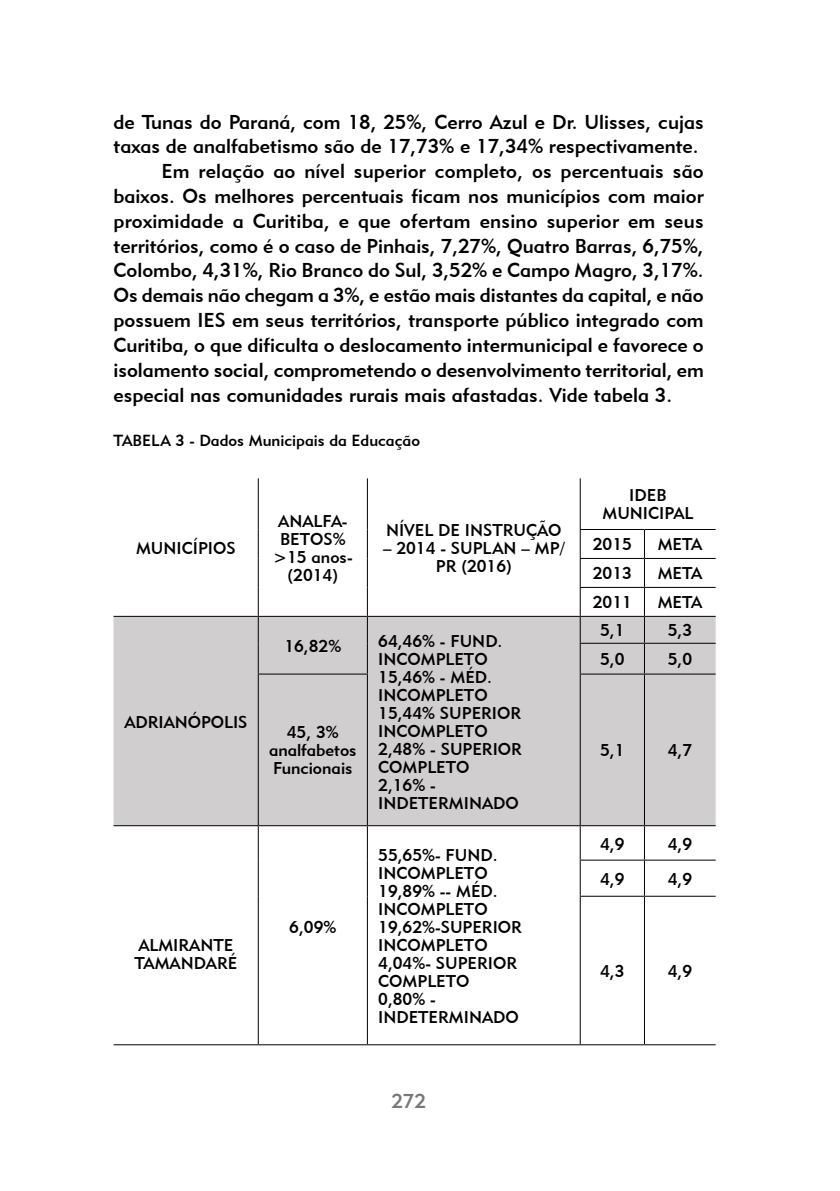
<style>
.page{position:relative;width:840px;height:1191px;background:#fff}
.page>*{position:absolute;margin:0;border:0;box-sizing:border-box;transform-origin:0 0}
.t1{font:20px "Geometric 415 BT Medium A";color:#000}
.t2{font:20px "Geometric 415 BT Medium A";color:#77787b}
.t3{font:17px/18px "Geometric 415 BT Medium A";color:#000;text-align:center}
.t4{font:16px "Geometric 415 BT Medium A";color:#000}
</style>
<div class="page">
<div style="left:113px;top:617px;width:602px;height:208px;background:#d0cece"></div>
<hr style="left:257px;top:478px;width:1px;height:51px;background:#000">
<hr style="left:366px;top:478px;width:1px;height:51px;background:#000">
<hr style="left:579px;top:478px;width:1px;height:51px;background:#000">
<svg style="left:257px;top:529px;width:1px;height:114px"></svg>
<svg style="left:366px;top:529px;width:1px;height:114px"></svg>
<hr style="left:257px;top:643px;width:1px;height:30px;background:#000">
<hr style="left:366px;top:643px;width:1px;height:30px;background:#000">
<svg style="left:579px;top:530px;width:1px;height:143px"></svg>
<svg style="left:643px;top:557px;width:1px;height:116px"></svg>
<hr style="left:257px;top:674px;width:1px;height:151px;background:#000">
<hr style="left:366px;top:674px;width:1px;height:151px;background:#000">
<hr style="left:579px;top:674px;width:1px;height:151px;background:#000">
<hr style="left:643px;top:674px;width:1px;height:151px;background:#000">
<hr style="left:257px;top:826px;width:1px;height:34px;background:#000">
<hr style="left:366px;top:826px;width:1px;height:34px;background:#000">
<hr style="left:579px;top:826px;width:1px;height:33px;background:#000">
<hr style="left:643px;top:826px;width:1px;height:33px;background:#000">
<hr style="left:257px;top:860px;width:1px;height:36px;background:#000">
<hr style="left:366px;top:860px;width:1px;height:36px;background:#000">
<hr style="left:257px;top:896px;width:1px;height:148px;background:#000">
<hr style="left:366px;top:896px;width:1px;height:148px;background:#000">
<hr style="left:579px;top:860px;width:1px;height:35px;background:#000">
<hr style="left:643px;top:860px;width:1px;height:35px;background:#000">
<hr style="left:579px;top:896px;width:1px;height:148px;background:#000">
<hr style="left:643px;top:896px;width:1px;height:148px;background:#000">
<hr style="left:579px;top:529px;width:65px;height:1px;background:#000">
<hr style="left:644px;top:529px;width:71px;height:1px;background:#000">
<hr style="left:579px;top:558px;width:65px;height:1px;background:#000">
<hr style="left:644px;top:558px;width:71px;height:1px;background:#000">
<hr style="left:579px;top:587px;width:65px;height:1px;background:#000">
<hr style="left:644px;top:587px;width:71px;height:1px;background:#000">
<hr style="left:113px;top:616px;width:145px;height:1px;background:#000">
<hr style="left:258px;top:616px;width:109px;height:1px;background:#000">
<hr style="left:367px;top:616px;width:213px;height:1px;background:#000">
<hr style="left:580px;top:616px;width:64px;height:1px;background:#000">
<hr style="left:644px;top:616px;width:71px;height:1px;background:#000">
<hr style="left:579px;top:643px;width:65px;height:1px;background:#000">
<hr style="left:644px;top:643px;width:71px;height:1px;background:#000">
<hr style="left:257px;top:673px;width:110px;height:1px;background:#000">
<hr style="left:579px;top:673px;width:65px;height:1px;background:#000">
<hr style="left:644px;top:673px;width:71px;height:1px;background:#000">
<hr style="left:113px;top:825px;width:145px;height:1px;background:#000">
<hr style="left:258px;top:825px;width:109px;height:1px;background:#000">
<hr style="left:367px;top:825px;width:213px;height:1px;background:#000">
<hr style="left:580px;top:825px;width:64px;height:1px;background:#000">
<hr style="left:644px;top:825px;width:71px;height:1px;background:#000">
<hr style="left:579px;top:859px;width:65px;height:1px;background:#000">
<hr style="left:644px;top:859px;width:71px;height:1px;background:#000">
<hr style="left:579px;top:895px;width:65px;height:1px;background:#000">
<hr style="left:644px;top:895px;width:71px;height:1px;background:#000">
<hr style="left:113px;top:1044px;width:145px;height:1px;background:#000">
<hr style="left:258px;top:1044px;width:109px;height:1px;background:#000">
<hr style="left:367px;top:1044px;width:213px;height:1px;background:#000">
<hr style="left:580px;top:1044px;width:64px;height:1px;background:#000">
<hr style="left:644px;top:1044px;width:71px;height:1px;background:#000">
<p class="t1" style="left:113px;top:109px;width:591px">de Tunas do Paraná, com 18, 25%, Cerro Azul e Dr. Ulisses, cujas</p>
<p class="t1" style="left:113px;top:134px;width:586px">taxas de analfabetismo são de 17,73% e 17,34% respectivamente.</p>
<p class="t1" style="left:161px;top:159px;width:543px">Em relação ao nível superior completo, os percentuais são</p>
<p class="t1" style="left:113px;top:184px;width:591px">baixos. Os melhores percentuais ficam nos municípios com maior</p>
<p class="t1" style="left:113px;top:209px;width:591px">proximidade a Curitiba, e que ofertam ensino superior em seus</p>
<p class="t1" style="left:113px;top:233px;width:591px">territórios, como é o caso de Pinhais, 7,27%, Quatro Barras, 6,75%,</p>
<p class="t1" style="left:113px;top:258px;width:591px">Colombo, 4,31%, Rio Branco do Sul, 3,52% e Campo Magro, 3,17%.</p>
<p class="t1" style="left:113px;top:283px;width:591px">Os demais não chegam a 3%, e estão mais distantes da capital, e não</p>
<p class="t1" style="left:113px;top:308px;width:591px">possuem IES em seus territórios, transporte público integrado com</p>
<p class="t1" style="left:113px;top:333px;width:591px">Curitiba, o que dificulta o deslocamento intermunicipal e favorece o</p>
<p class="t1" style="left:113px;top:357px;width:591px">isolamento social, comprometendo o desenvolvimento territorial, em</p>
<p class="t1" style="left:113px;top:382px;width:559px">especial nas comunidades rurais mais afastadas. Vide tabela 3.</p>
<p class="t4" style="left:113px;top:430px;width:308px">TABELA 3 - Dados Municipais da Educação</p>
<p class="t3" style="left:136px;top:538px;width:101px">MUNICÍPIOS</p>
<p class="t3" style="left:124px;top:712px;width:124px">ADRIANÓPOLIS</p>
<p class="t3" style="left:134px;top:935px;width:104px;text-align:left">ALMIRANTE<br>TAMANDARÉ</p>
<p class="t3" style="left:273px;top:511px;width:81px">ANALFA-<br>BETOS% &gt;15 anos-(2014)</p>
<p class="t3" style="left:386px;top:520px;width:177px">NÍVEL DE INSTRUÇÃO</p>
<p class="t3" style="left:383px;top:538px;width:183px">– 2014 - SUPLAN – MP/<br>PR (2016)</p>
<p class="t3" style="left:284px;top:636px;width:58px">16,82%</p>
<p class="t3" style="left:378px;top:631px;width:145px;text-align:left">64,46% - FUND.<br>INCOMPLETO<br>15,46% - MÉD.<br>INCOMPLETO<br>15,44% SUPERIOR<br>INCOMPLETO<br>2,48% - SUPERIOR<br>COMPLETO<br>2,16% -<br>INDETERMINADO</p>
<p class="t3" style="left:269px;top:723px;width:89px">45, 3% analfabetos<br>Funcionais</p>
<p class="t3" style="left:289px;top:917px;width:49px">6,09%</p>
<p class="t3" style="left:378px;top:845px;width:145px;text-align:left">55,65%- FUND.<br>INCOMPLETO<br>19,89% -- MÉD.<br>INCOMPLETO<br>19,62%-SUPERIOR<br>INCOMPLETO<br>4,04%- SUPERIOR<br>COMPLETO<br>0,80% -<br>INDETERMINADO</p>
<p class="t2" style="left:391px;top:1088px;width:36px">272</p>
<p class="t3" style="left:602px;top:486px;width:92px">IDEB<br>MUNICIPAL</p>
<p class="t3" style="left:592px;top:535px;width:41px">2015</p>
<p class="t3" style="left:657px;top:535px;width:46px">META</p>
<p class="t3" style="left:592px;top:564px;width:41px">2013</p>
<p class="t3" style="left:657px;top:564px;width:46px">META</p>
<p class="t3" style="left:592px;top:593px;width:41px">2011</p>
<p class="t3" style="left:657px;top:593px;width:46px">META</p>
<p class="t3" style="left:599px;top:621px;width:26px">5,1</p>
<p class="t3" style="left:667px;top:621px;width:26px">5,3</p>
<p class="t3" style="left:599px;top:650px;width:26px">5,0</p>
<p class="t3" style="left:667px;top:650px;width:26px">5,0</p>
<p class="t3" style="left:599px;top:741px;width:26px">5,1</p>
<p class="t3" style="left:667px;top:741px;width:26px">4,7</p>
<p class="t3" style="left:599px;top:834px;width:26px">4,9</p>
<p class="t3" style="left:667px;top:834px;width:26px">4,9</p>
<p class="t3" style="left:599px;top:869px;width:26px">4,9</p>
<p class="t3" style="left:667px;top:869px;width:26px">4,9</p>
<p class="t3" style="left:599px;top:962px;width:26px">4,3</p>
<p class="t3" style="left:667px;top:962px;width:26px">4,9</p>
</div>
